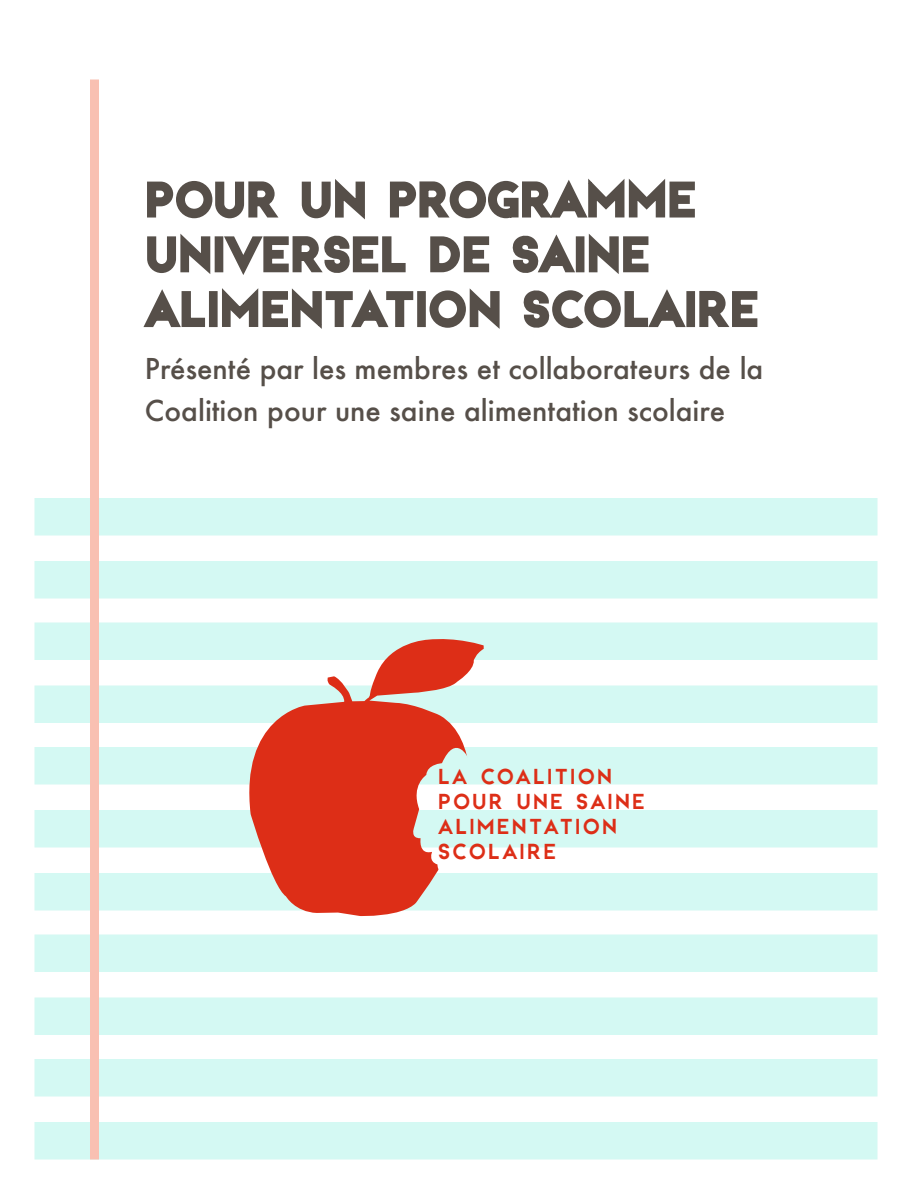
<style>
.page{position:relative;width:918px;height:1188px;background:#fff}
.page>*{position:absolute;margin:0;border:0;box-sizing:border-box;transform-origin:0 0}
.t1{font:45.6px/54.8px "Ziamimi";color:#564f49}
.t2{font:500 27.9px/42px "Futura";color:#564f49}
.t3{font:21px/25.2px "Ziamimi";letter-spacing:.075em;color:#dd2e17}
</style>
<div class="page">
<div style="left:34px;top:498px;width:844px;height:38px;background:#d4f9f3"></div>
<div style="left:34px;top:561px;width:844px;height:37px;background:#d4f9f3"></div>
<div style="left:34px;top:622px;width:844px;height:38px;background:#d4f9f3"></div>
<div style="left:34px;top:686px;width:844px;height:37px;background:#d4f9f3"></div>
<div style="left:34px;top:747px;width:844px;height:37px;background:#d4f9f3"></div>
<div style="left:34px;top:810px;width:844px;height:38px;background:#d4f9f3"></div>
<div style="left:34px;top:873px;width:844px;height:37px;background:#d4f9f3"></div>
<div style="left:34px;top:934px;width:844px;height:38px;background:#d4f9f3"></div>
<div style="left:34px;top:998px;width:844px;height:37px;background:#d4f9f3"></div>
<div style="left:34px;top:1059px;width:844px;height:37px;background:#d4f9f3"></div>
<div style="left:34px;top:1122px;width:844px;height:38px;background:#d4f9f3"></div>
<svg style="left:147px;top:181px;width:132px;height:38px"></svg>
<svg style="left:301px;top:179px;width:64px;height:41px"></svg>
<svg style="left:389px;top:178px;width:306px;height:41px"></svg>
<svg style="left:147px;top:233px;width:64px;height:41px"></svg>
<div style="left:215px;top:236px;width:8px;height:36px;border:3px solid #564f49"></div>
<svg style="left:222px;top:235px;width:184px;height:40px"></svg>
<svg style="left:430px;top:236px;width:60px;height:37px"></svg>
<svg style="left:512px;top:234px;width:66px;height:39px"></svg>
<div style="left:576px;top:236px;width:8px;height:36px;border:3px solid #564f49"></div>
<svg style="left:588px;top:234px;width:61px;height:40px"></svg>
<svg style="left:143px;top:289px;width:62px;height:39px"></svg>
<div style="left:209px;top:291px;width:9px;height:36px;border:3px solid #564f49"></div>
<svg style="left:222px;top:288px;width:192px;height:41px"></svg>
<div style="left:417px;top:291px;width:9px;height:36px;border:3px solid #564f49"></div>
<svg style="left:429px;top:288px;width:71px;height:41px"></svg>
<svg style="left:523px;top:289px;width:165px;height:40px"></svg>
<div style="left:686px;top:291px;width:9px;height:36px;border:3px solid #564f49"></div>
<svg style="left:699px;top:291px;width:59px;height:36px"></svg>
<div style="left:90px;top:80px;width:9px;height:1080px;background:#f9c0b2"></div>
<svg style="left:239px;top:639px;width:245px;height:278px;fill:#dd2e17"></svg>
<h1 class="t1" style="left:145px;top:172px;width:616px">POUR UN PROGRAMME<br>UNIVERSEL DE SAINE<br>ALIMENTATION SCOLAIRE</h1>
<p class="t2" style="left:145px;top:347px;width:620px">Présenté par les membres et collaborateurs de la<br>Coalition pour une saine alimentation scolaire</p>
<p class="t3" style="left:438px;top:764px;width:209px">LA COALITION<br>POUR UNE SAINE<br>ALIMENTATION<br>SCOLAIRE</p>
</div>
